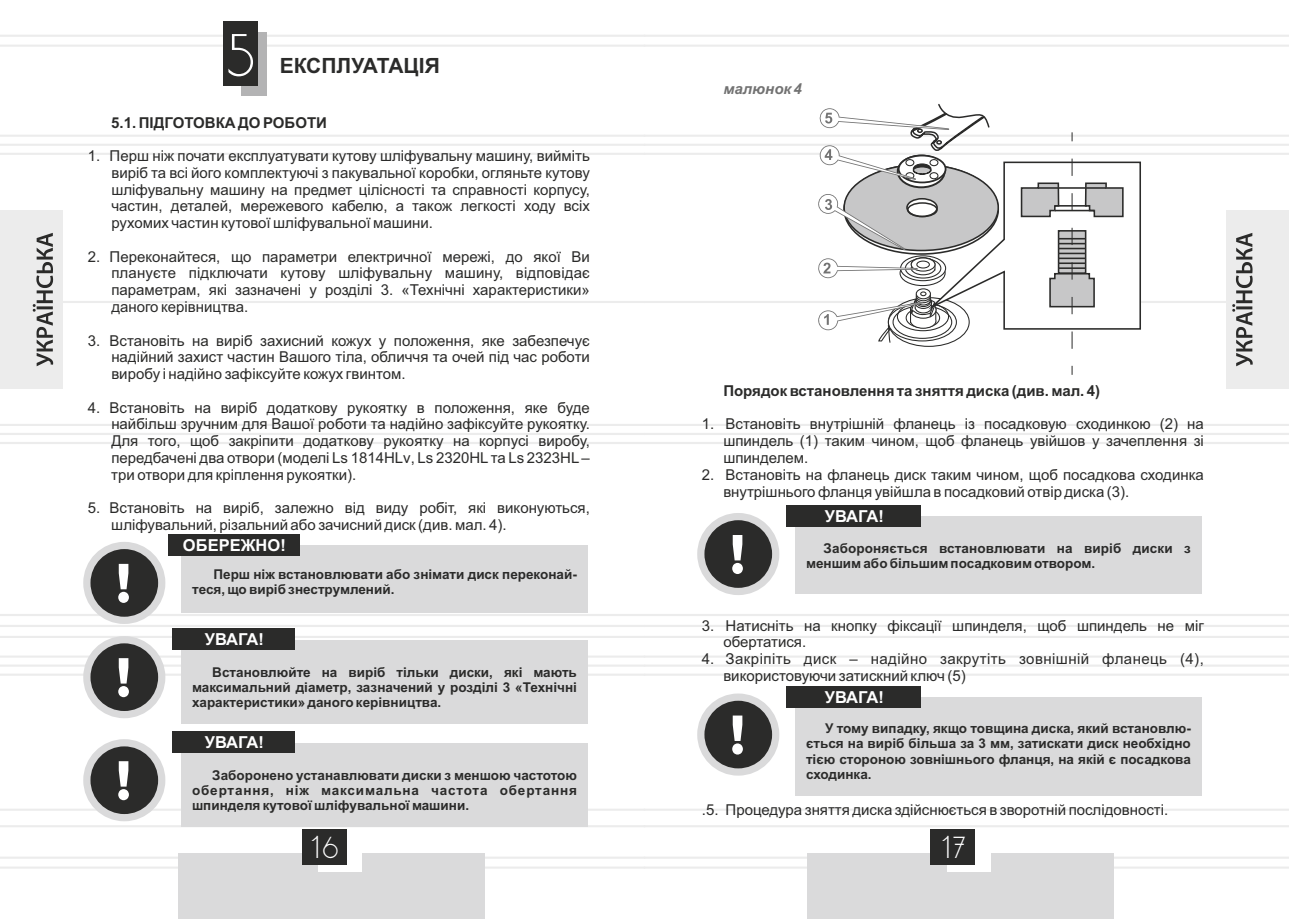
<style>
.page{position:relative;width:1289px;height:919px;background:#fff}
.page>*{position:absolute;margin:0;border:0;box-sizing:border-box;transform-origin:0 0}
.t1{font:52.2px "DS Standart Cyr";color:#fff}
.t2{font:26.25px "DS Standart Cyr";color:#fff}
.t3{font:700 21px "Arial";color:#2b2b2a}
.t4{font:700 16.5px "Arial";color:#fff}
.t5{font:15px/16.8px "Arial";color:#2b2b2a;text-align:justify}
.t6{font:15px/16.8px "Arial";letter-spacing:.03em;color:#2b2b2a}
.t7{font:700 15px "Arial";color:#2b2b2a}
.t8{font:italic 700 15px "Arial";color:#727272}
.t9{font:700 13.5px/15.1px "Arial";color:#2b2b2a;text-align:justify}
</style>
<div class="page">
<hr style="left:644px;top:424px;width:644px;height:2px;background:#ececec">
<hr style="left:644px;top:442px;width:644px;height:2px;background:#ececec">
<hr style="left:644px;top:614px;width:644px;height:2px;background:#ececec">
<hr style="left:644px;top:635px;width:644px;height:3px;background:#ececec">
<hr style="left:644px;top:655px;width:644px;height:2px;background:#ececec">
<hr style="left:644px;top:856px;width:644px;height:2px;background:#ececec">
<hr style="left:644px;top:866px;width:644px;height:2px;background:#ececec">
<hr style="left:644px;top:35px;width:644px;height:2px;background:#ececec">
<hr style="left:644px;top:45px;width:644px;height:2px;background:#ececec">
<hr style="left:644px;top:808px;width:644px;height:2px;background:#ececec">
<hr style="left:644px;top:825px;width:644px;height:2px;background:#ececec">
<hr style="left:0;top:424px;width:644px;height:2px;background:#ececec">
<hr style="left:0;top:433px;width:1288px;height:2px;background:#ececec">
<hr style="left:0;top:442px;width:644px;height:2px;background:#ececec">
<hr style="left:0;top:614px;width:644px;height:2px;background:#ececec">
<svg style="left:0;top:623px;width:1288px;height:4px"></svg>
<hr style="left:0;top:635px;width:644px;height:3px;background:#ececec">
<hr style="left:0;top:655px;width:644px;height:2px;background:#ececec">
<hr style="left:0;top:856px;width:644px;height:2px;background:#ececec">
<hr style="left:0;top:866px;width:644px;height:2px;background:#ececec">
<hr style="left:0;top:35px;width:644px;height:2px;background:#ececec">
<hr style="left:0;top:45px;width:644px;height:2px;background:#ececec">
<hr style="left:0;top:808px;width:644px;height:2px;background:#ececec">
<hr style="left:0;top:825px;width:644px;height:2px;background:#ececec">
<div style="left:178px;top:853px;width:307px;height:65px;background:#dadadb"></div>
<div style="left:318px;top:832px;width:44px;height:39px;background:#fff"></div>
<div style="left:301px;top:829px;width:45px;height:36px;background:#2b2b2a"></div>
<div style="left:0;top:210px;width:62px;height:179px;background:#ececec"></div>
<div style="left:807px;top:853px;width:306px;height:65px;background:#dadadb"></div>
<div style="left:946px;top:832px;width:44px;height:39px;background:#fff"></div>
<div style="left:930px;top:829px;width:45px;height:36px;background:#2b2b2a"></div>
<div style="left:1226px;top:210px;width:62px;height:179px;background:#ececec"></div>
<div style="left:241px;top:32px;width:25px;height:63px;background:#b3b3b4"></div>
<div style="left:223px;top:22px;width:35px;height:64px;background:#2b2b2a"></div>
<div style="left:83px;top:542px;width:82px;height:82px;border:14px solid #dadadb;border-radius:50%"></div>
<div style="left:90px;top:549px;width:68px;height:67px;background:#2b2b2a;border-radius:50%"></div>
<svg style="left:118px;top:564px;width:11px;height:39px"></svg>
<div style="left:181px;top:545px;width:406px;height:68px;background:#dadadb"></div>
<div style="left:168px;top:534px;width:131px;height:22px;background:#2b2b2a"></div>
<div style="left:83px;top:636px;width:82px;height:82px;border:14px solid #dadadb;border-radius:50%"></div>
<div style="left:90px;top:643px;width:68px;height:68px;background:#2b2b2a;border-radius:50%"></div>
<svg style="left:0;top:658px;width:1288px;height:39px"></svg>
<div style="left:181px;top:639px;width:406px;height:84px;background:#dadadb"></div>
<div style="left:172px;top:628px;width:123px;height:22px;background:#2b2b2a"></div>
<div style="left:697px;top:513px;width:82px;height:82px;border:14px solid #dadadb;border-radius:50%"></div>
<div style="left:704px;top:520px;width:68px;height:67px;background:#2b2b2a;border-radius:50%"></div>
<svg style="left:732px;top:535px;width:11px;height:39px"></svg>
<div style="left:794px;top:516px;width:407px;height:78px;background:#dadadb"></div>
<div style="left:786px;top:505px;width:134px;height:22px;background:#2b2b2a"></div>
<div style="left:697px;top:693px;width:82px;height:82px;border:14px solid #dadadb;border-radius:50%"></div>
<div style="left:704px;top:700px;width:68px;height:68px;background:#2b2b2a;border-radius:50%"></div>
<svg style="left:732px;top:715px;width:11px;height:39px"></svg>
<div style="left:794px;top:697px;width:407px;height:98px;background:#dadadb"></div>
<div style="left:786px;top:685px;width:134px;height:22px;background:#2b2b2a"></div>
<div style="left:83px;top:739px;width:82px;height:82px;border:14px solid #dadadb;border-radius:50%"></div>
<div style="left:90px;top:746px;width:68px;height:68px;background:#2b2b2a;border-radius:50%"></div>
<svg style="left:118px;top:761px;width:11px;height:39px"></svg>
<div style="left:181px;top:742px;width:406px;height:84px;background:#dadadb"></div>
<div style="left:172px;top:731px;width:123px;height:22px;background:#2b2b2a"></div>
<svg style="left:0;top:104px;width:1288px;height:271px"></svg>
<h1 class="t1" style="left:227px;top:34px;width:28px">5</h1>
<h3 class="t3" style="left:280px;top:58px;width:162px">ЕКСПЛУАТАЦІЯ</h3>
<p class="t7" style="left:111px;top:117px;width:217px">5.1. ПІДГОТОВКА ДО РОБОТИ</p>
<p class="t5" style="left:111px;top:149px;width:480px;text-indent:-23px">1. Перш ніж почати експлуатувати кутову шліфувальну машину, вийміть виріб та всі його комплектуючі з пакувальної коробки, огляньте кутову шліфувальну машину на предмет цілісності та справності корпусу, частин, деталей, мережевого кабелю, а також легкості ходу всіх рухомих частин кутової шліфувальної машини.</p>
<p class="t5" style="left:111px;top:249px;width:480px;text-indent:-23px">2. Переконайтеся, що параметри електричної мережі, до якої Ви плануєте підключати кутову шліфувальну машину, відповідає параметрам, які зазначені у розділі 3. «Технічні характеристики» даного керівництва.</p>
<p class="t5" style="left:111px;top:333px;width:480px;text-indent:-23px">3. Встановіть на виріб захисний кожух у положення, яке забезпечує надійний захист частин Вашого тіла, обличчя та очей під час роботи виробу і надійно зафіксуйте кожух гвинтом.</p>
<p class="t5" style="left:111px;top:400px;width:480px;text-indent:-23px">4. Встановіть на виріб додаткову рукоятку в положення, яке буде найбільш зручним для Вашої роботи та надійно зафіксуйте рукоятку.<br>Для того, щоб закріпити додаткову рукоятку на корпусі виробу, передбачені два отвори (моделі Ls 1814HLv, Ls 2320HLта Ls 2323HL– три отвори для кріплення рукоятки).</p>
<p class="t5" style="left:111px;top:501px;width:480px;text-indent:-23px">5. Встановіть на виріб, залежно від виду робіт, які виконуються, шліфувальний, різальний або зачисний диск (див. мал. 4).</p>
<p class="t4" style="left:183px;top:539px;width:104px">ОБЕРЕЖНО!</p>
<p class="t9" style="left:192px;top:568px;width:386px;text-indent:21px">Перш ніж встановлювати або знімати диск переконай&shy;теся, що виріб знеструмлений.</p>
<p class="t4" style="left:205px;top:633px;width:60px">УВАГА!</p>
<p class="t9" style="left:192px;top:665px;width:386px;text-indent:20px">Встановлюйте на виріб тільки диски, які мають максимальний діаметр, зазначений у розділі 3 «Технічні характеристики» даного керівництва.</p>
<p class="t4" style="left:205px;top:736px;width:60px">УВАГА!</p>
<p class="t9" style="left:192px;top:768px;width:386px;text-indent:20px">Заборонено устанавлювати диски з меншою частотою обертання, ніж максимальна частота обертання шпинделя кутової шліфувальної машини.</p>
<p class="t8" style="left:723px;top:83px;width:80px">малюнок 4</p>
<p class="t7" style="left:723px;top:385px;width:378px">Порядок встановлення та зняття диска (див. мал. 4)</p>
<p class="t5" style="left:723px;top:417px;width:482px;text-indent:-21px">1. Встановіть внутрішній фланець із посадковую сходинкою (2) на шпиндель (1) таким чином, щоб фланець увійшов у зачеплення зі шпинделем.</p>
<p class="t5" style="left:723px;top:467px;width:482px;text-indent:-21px">2. Встановіть на фланець диск таким чином, щоб посадкова сходинка внутрішнього фланця увійшла в посадковий отвір диска (3).</p>
<p class="t4" style="left:824px;top:510px;width:60px">УВАГА!</p>
<p class="t9" style="left:806px;top:541px;width:386px;text-indent:17px">Забороняється встановлювати на виріб диски з меншим або більшим посадковим отвором.</p>
<p class="t5" style="left:723px;top:618px;width:482px;text-indent:-21px">3. Натисніть на кнопку фіксації шпинделя, щоб шпиндель не міг обертатися.</p>
<p class="t6" style="left:723px;top:652px;width:482px;text-indent:-21px">4. Закріпіть диск – надійно закрутіть зовнішній фланець (4), використовуючи затискний ключ (5)</p>
<p class="t4" style="left:824px;top:690px;width:60px">УВАГА!</p>
<p class="t9" style="left:806px;top:722px;width:386px;text-indent:19px">У тому випадку, якщо товщина диска, який встановлю&shy;ється на виріб більша за 3 мм, затискати диск необхідно тією стороною зовнішнього фланця, на якій є посадкова сходинка.</p>
<p class="t5" style="left:702px;top:802px;width:468px">.5. Процедура зняття диска здійснюється в зворотній послідовності.</p>
<h2 class="t2" style="left:311px;top:836px;width:28px">16</h2>
<h2 class="t2" style="left:941px;top:836px;width:25px">17</h2>
</div>
